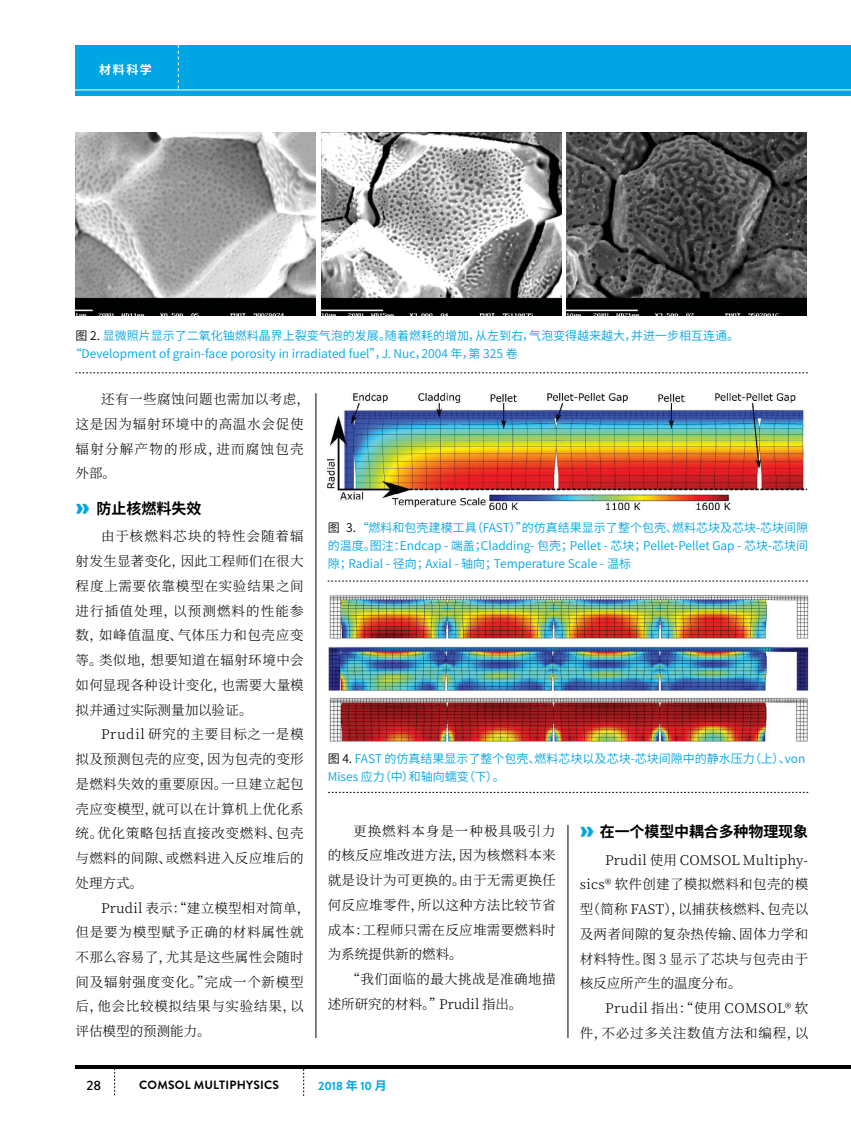
<style>
.page{position:relative;width:851px;height:1134px;background:#fff}
.page>*{position:absolute;margin:0;border:0;box-sizing:border-box;transform-origin:0 0}
.t1{font:700 15px "Source Han Sans CN";letter-spacing:-.01em;color:#000}
.t2{font:300 13.5px/24.8px "Source Han Serif SC";letter-spacing:.025em;color:#000;text-align:justify}
.t3{font:300 13.5px/24.8px "Source Han Serif SC";letter-spacing:.055em;color:#000}
.t4{font:300 13.5px/24.8px "Source Han Serif SC";letter-spacing:.06em;color:#000}
.t5{font:300 13.5px/24.8px "Source Han Serif SC";letter-spacing:.05em;color:#000;text-align:right}
.t6{font:500 13.5px "Brandon Grotesque";color:#000}
.t7{font:12px/18px "Source Han Sans CN";color:#00a5e3}
.t8{font:700 12px "Brandon Grotesque";letter-spacing:.02em;color:#000}
.t9{font:700 12px "Brandon Grotesque";color:#00a5e3}
.t10{font:700 12px "Source Han Sans CN";color:#fff}
.s1{color:#000}
.s2{font-family:"Brandon Grotesque";font-weight:900;font-size:28.5px;color:#00a5e3}
.s3{font-family:"Source Han Sans CN"}
</style>
<div class="page">
<div style="left:76px;top:45px;width:774px;height:51px;background:#00a5e3"></div>
<hr style="left:65px;top:90px;width:785px;height:1px;background:#fff">
<svg style="left:114px;top:1069px;width:1px;height:26px"></svg>
<svg style="left:303px;top:1069px;width:1px;height:27px"></svg>
<hr style="left:76px;top:1065px;width:774px;height:4px;background:#000">
<hr style="left:315px;top:393px;width:1px;height:645px;background:#000">
<hr style="left:567px;top:825px;width:1px;height:213px;background:#000">
<img style="left:76px;top:133px;width:240px;height:183px">
<img style="left:321px;top:133px;width:240px;height:183px">
<img style="left:327px;top:393px;width:479px;height:116px">
<img style="left:566px;top:133px;width:240px;height:183px">
<svg style="left:76px;top:373px;width:731px;height:1px"></svg>
<svg style="left:327px;top:581px;width:480px;height:1px"></svg>
<img style="left:329px;top:595px;width:479px;height:43px">
<img style="left:328px;top:646px;width:480px;height:44px">
<img style="left:329px;top:698px;width:479px;height:44px">
<svg style="left:328px;top:792px;width:480px;height:1px"></svg>
<svg style="left:178px;top:45px;width:1px;height:44px"></svg>
<p class="t10" style="left:99px;top:63px;width:54px">材料科学</p>
<p class="t7" style="left:70px;top:327px;width:671px;text-indent:6px"><span class="s1">图 2.</span> 显微照片显示了二氧化铀燃料晶界上裂变气泡的发展。随着燃耗的增加，从左到右，气泡变得越来越大，并进一步相互连通。“Development of grain-face porosity in irradiated fuel”，J. Nuc，2004 年，第 325 卷</p>
<p class="t4" style="left:76px;top:387px;width:236px;text-indent:26px">还有一些腐蚀问题也需加以考虑，这是因为辐射环境中的高温水会促使辐射分解产物的形成，进而腐蚀包壳外部。</p>
<p class="t1" style="left:76px;top:500px;width:127px"><span class="s2">»</span> 防止核燃料失效</p>
<p class="t2" style="left:76px;top:524px;width:229px;text-indent:26px">由于核燃料芯块的特性会随着辐射发生显著变化，因此工程师们在很大程度上需要依靠模型在实验结果之间进行插值处理，以预测燃料的性能参数，如峰值温度、气体压力和包壳应变等。类似地，想要知道在辐射环境中会如何显现各种设计变化，也需要大量模拟并通过实际测量加以验证。</p>
<p class="t2" style="left:76px;top:722px;width:229px;text-indent:26px">Prudil 研究的主要目标之一是模拟及预测包壳的应变，因为包壳的变形是燃料失效的重要原因。一旦建立起包壳应变模型，就可以在计算机上优化系统。优化策略包括直接改变燃料、包壳与燃料的间隙、或燃料进入反应堆后的处理方式。</p>
<p class="t3" style="left:76px;top:895px;width:236px;text-indent:26px">Prudil 表示：“建立模型相对简单，但是要为模型赋予正确的材料属性就不那么容易了，尤其是这些属性会随时间及辐射强度变化。”完成一个新模型后，他会比较模拟结果与实验结果，以评估模型的预测能力。</p>
<p class="t7" style="left:328px;top:519px;width:482px;text-align:justify"><span class="s1">图 3.</span> “燃料和包壳建模工具（FAST）”的仿真结果显示了整个包壳、燃料芯块及芯块-芯块间隙的温度。图注：Endcap - 端盖；Cladding- 包壳；Pellet - 芯块；Pellet-Pellet Gap - 芯块-芯块间隙；Radial - 径向；Axial - 轴向；Temperature Scale - 温标</p>
<p class="t7" style="left:328px;top:750px;width:479px"><span class="s1">图 4.</span> FAST 的仿真结果显示了整个包壳、燃料芯块以及芯块-芯块间隙中的静水压力（上）、von<br>Mises 应力（中）和轴向蠕变（下）。</p>
<p class="t2" style="left:327px;top:819px;width:229px;text-indent:26px">更换燃料本身是一种极具吸引力的核反应堆改进方法，因为核燃料本来就是设计为可更换的。由于无需更换任何反应堆零件，所以这种方法比较节省成本：工程师只需在反应堆需要燃料时为系统提供新的燃料。</p>
<p class="t2" style="left:327px;top:967px;width:229px;text-indent:19px">“我们面临的最大挑战是准确地描述所研究的材料。”Prudil 指出。</p>
<p class="t1" style="left:579px;top:823px;width:230px"><span class="s2">»</span> 在一个模型中耦合多种物理现象</p>
<p class="t2" style="left:579px;top:848px;width:230px;text-indent:26px">Prudil 使用 COMSOL Multiphy&shy;sics® 软件创建了模拟燃料和包壳的模型（简称 FAST），以捕获核燃料、包壳以及两者间隙的复杂热传输、固体力学和材料特性。图 3 显示了芯块与包壳由于核反应所产生的温度分布。</p>
<p class="t5" style="left:579px;top:996px;width:230px">Prudil 指出：“使用 COMSOL® 软<br>件，不必过多关注数值方法和编程，以</p>
<p class="t6" style="left:86px;top:1076px;width:16px">28</p>
<p class="t8" style="left:139px;top:1077px;width:133px">COMSOL MULTIPHYSICS</p>
<p class="t9" style="left:318px;top:1078px;width:70px">2018 <span class="s3">年</span> 10 <span class="s3">月</span></p>
</div>
